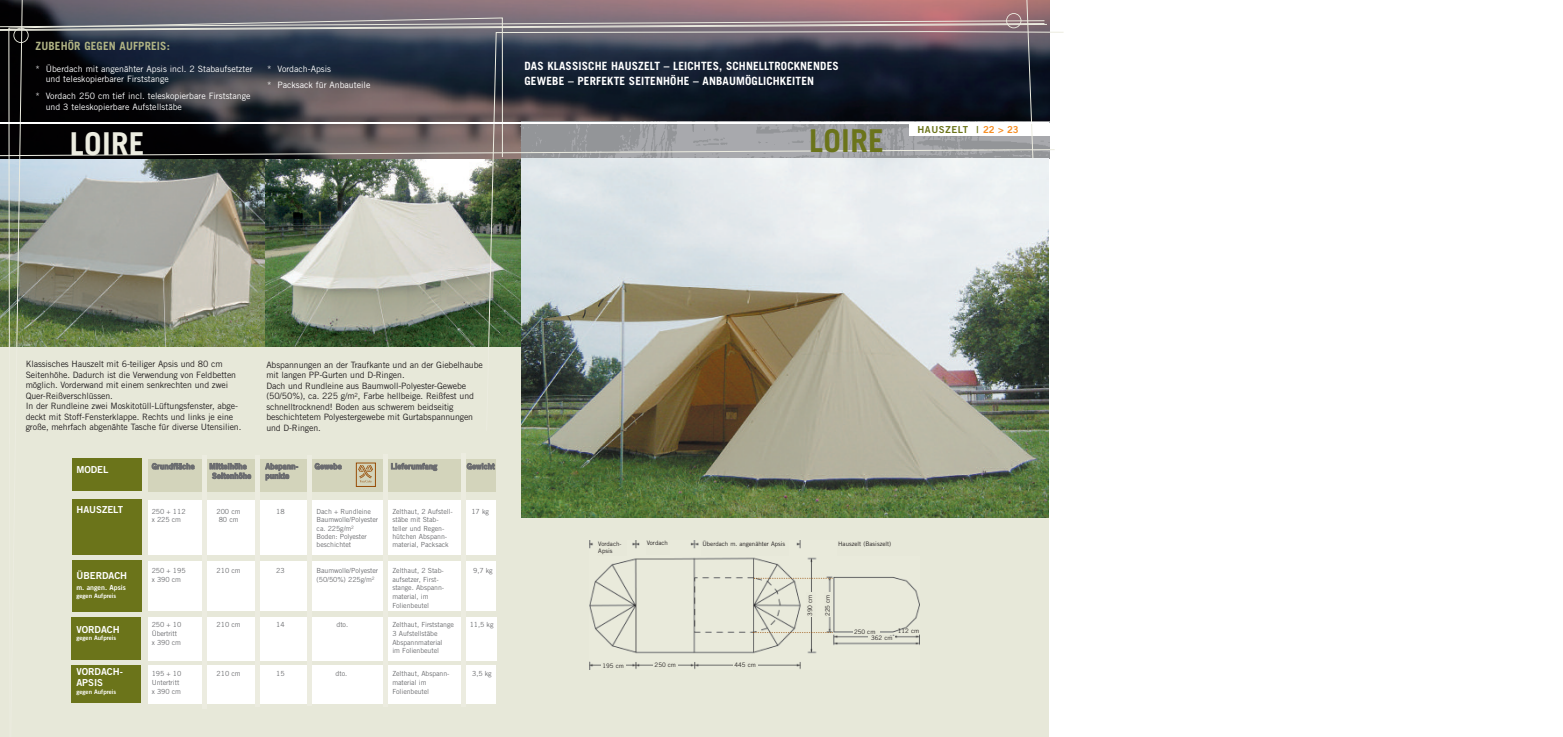
<style>
.page{position:relative;width:1563px;height:737px;background:#fff}
.page>*{position:absolute;margin:0;border:0;box-sizing:border-box;transform-origin:0 0}
.t1{font:700 31.5px "Trade Gothic";letter-spacing:.01em;color:#ecece0}
.t2{font:700 31.5px "Trade Gothic";letter-spacing:.01em;color:#6b741a}
.t3{font:700 11.38px/15.8px "Trade Gothic";letter-spacing:.01em;color:#fff}
.t4{font:700 11.38px "Trade Gothic";letter-spacing:.01em;color:#b0b384}
.t5{font:9.62px/10.5px "Trade Gothic Bold Two";color:#fff}
.t6{font:9.62px "Trade Gothic Bold Two";letter-spacing:.06em;color:#6b741a}
.t7{font:8.75px/10.5px "Trade Gothic";letter-spacing:-.01em;color:#231f20}
.t8{font:8.75px/10.5px "Trade Gothic";color:#fff}
.t9{font:7.88px "Trade Gothic Bold Two";letter-spacing:.005em;color:#6c6d70}
.t10{font:7px/8.8px "Trade Gothic";letter-spacing:-.01em;color:#6c6d70}
.t11{font:7px "Trade Gothic Bold Two";color:#fff}
.t12{font:6.12px/7.4px "Trade Gothic";color:#231f20}
.t13{font:6.12px "Trade Gothic Bold Two";color:#fff}
.s1{color:#f68f26}
</style>
<div class="page">
<img style="left:0;top:0;width:1055px;height:737px">
<img style="left:358px;top:466px;width:16px;height:16px">
<div style="left:356px;top:462px;width:20px;height:25px;border:1px solid #974c05"></div>
<div style="left:447px;top:715px;width:238px;height:5px;background:#e7e8d9"></div>
<div style="left:447px;top:731px;width:238px;height:5px;background:#e7e8d9"></div>
<h2 class="t4" style="left:36px;top:41px;width:136px">ZUBEHÖR GEGEN AUFPREIS:</h2>
<p class="t8" style="left:46px;top:64px;width:208px;text-indent:-10px">* Überdach mit angenähter Apsis incl. 2 Stabaufsetzter und teleskopierbarer Firststange</p>
<p class="t8" style="left:46px;top:92px;width:206px;text-indent:-10px">* Vordach 250 cm tief incl. teleskopierbare Firststange und 3 teleskopierbare Aufstellstäbe</p>
<h1 class="t1" style="left:70px;top:133px;width:76px">LOIRE</h1>
<p class="t8" style="left:267px;top:61px;width:105px;line-height:16.7px">* Vordach-Apsis<br>* Packsack für Anbauteile</p>
<h2 class="t3" style="left:524px;top:59px;width:316px">DAS KLASSISCHE HAUSZELT – LEICHTES, SCHNELLTROCKNENDES<br>GEWEBE – PERFEKTE SEITENHÖHE – ANBAUMÖGLICHKEITEN</h2>
<h1 class="t2" style="left:809px;top:129px;width:76px">LOIRE</h1>
<p class="t6" style="left:917px;top:126px;width:103px">HAUSZELT | <span class="s1">22 &gt; 23</span></p>
<p class="t7" style="left:26px;top:360px;width:217px">Klassisches Hauszelt mit 6-teiliger Apsis und 80 cm Seitenhöhe. Dadurch ist die Verwendung von Feldbetten möglich. Vorderwand mit einem senkrechten und zwei Quer-Reißverschlüssen.<br>In der Rundleine zwei Moskitotüll-Lüftungsfenster, abge&shy;deckt mit Stoff-Fensterklappe. Rechts und links je eine große, mehrfach abgenähte Tasche für diverse Utensilien.</p>
<p class="t7" style="left:266px;top:360px;width:218px">Abspannungen an der Traufkante und an der Giebelhaube mit langen PP-Gurten und D-Ringen.<br>Dach und Rundleine aus Baumwoll-Polyester-Gewebe (50/50%), ca. 225 g/m<sup>2</sup>, Farbe hellbeige. Reißfest und schnelltrocknend! Boden aus schwerem beidseitig beschichtetem Polyestergewebe mit Gurtabspannungen und D-Ringen.</p>
<p class="t5" style="left:76px;top:465px;width:34px">MODEL</p>
<p class="t5" style="left:76px;top:505px;width:48px">HAUSZELT</p>
<p class="t5" style="left:76px;top:571px;width:52px">ÜBERDACH</p>
<p class="t11" style="left:76px;top:584px;width:51px">m. angen. Apsis</p>
<p class="t13" style="left:76px;top:593px;width:41px">gegen Aufpreis</p>
<p class="t5" style="left:76px;top:624px;width:45px">VORDACH</p>
<p class="t13" style="left:76px;top:636px;width:41px">gegen Aufpreis</p>
<p class="t5" style="left:76px;top:667px;width:48px">VORDACH-<br>APSIS</p>
<p class="t13" style="left:76px;top:689px;width:41px">gegen Aufpreis</p>
<p class="t9" style="left:152px;top:463px;width:44px">Grundfläche</p>
<p class="t9" style="left:209px;top:463px;width:39px">Mittelhöhe</p>
<p class="t9" style="left:265px;top:463px;width:34px">Abspann-</p>
<p class="t9" style="left:315px;top:463px;width:28px">Gewebe</p>
<p class="t9" style="left:391px;top:463px;width:48px">Lieferumfang</p>
<p class="t9" style="left:467px;top:463px;width:29px">Gewicht</p>
<p class="t9" style="left:212px;top:473px;width:41px">Seitenhöhe</p>
<p class="t9" style="left:265px;top:473px;width:25px">punkte</p>
<p class="t10" style="left:152px;top:507px;width:35px">250 + 112</p>
<p class="t10" style="left:217px;top:507px;width:26px">200 cm</p>
<p class="t10" style="left:276px;top:507px;width:10px">18</p>
<p class="t10" style="left:317px;top:507px;width:56px">Dach + Rundleine</p>
<p class="t10" style="left:392px;top:507px;width:62px">Zelthaut, 2 Aufstell-</p>
<p class="t10" style="left:471px;top:507px;width:19px">17 kg</p>
<p class="t10" style="left:152px;top:516px;width:31px">x 225 cm</p>
<p class="t10" style="left:219px;top:516px;width:21px">80 cm</p>
<p class="t10" style="left:317px;top:516px;width:63px">Baumwolle/Polyester</p>
<p class="t10" style="left:392px;top:516px;width:48px">stäbe mit Stab-</p>
<p class="t10" style="left:317px;top:524px;width:39px">ca. 225g/m<sup>2</sup></p>
<p class="t10" style="left:392px;top:524px;width:53px">teller und Regen-</p>
<p class="t10" style="left:317px;top:533px;width:52px">Boden: Polyester</p>
<p class="t10" style="left:392px;top:533px;width:56px">hütchen Abspann-</p>
<p class="t10" style="left:317px;top:541px;width:36px">beschichtet</p>
<p class="t10" style="left:392px;top:541px;width:58px">material, Packsack</p>
<p class="t10" style="left:152px;top:566px;width:35px">250 + 195</p>
<p class="t10" style="left:217px;top:566px;width:26px">210 cm</p>
<p class="t10" style="left:276px;top:566px;width:10px">23</p>
<p class="t10" style="left:317px;top:566px;width:63px">Baumwolle/Polyester</p>
<p class="t10" style="left:392px;top:566px;width:53px">Zelthaut, 2 Stab-</p>
<p class="t10" style="left:473px;top:566px;width:21px">9,7 kg</p>
<p class="t10" style="left:152px;top:575px;width:31px">x 390 cm</p>
<p class="t10" style="left:317px;top:575px;width:59px">(50/50%) 225g/m<sup>2</sup></p>
<p class="t10" style="left:392px;top:575px;width:53px">aufsetzer, First&shy;stange. Abspann&shy;material, im<br>Folienbeutel</p>
<p class="t10" style="left:152px;top:621px;width:31px">250 + 10</p>
<p class="t10" style="left:217px;top:621px;width:26px">210 cm</p>
<p class="t10" style="left:276px;top:621px;width:10px">14</p>
<p class="t10" style="left:336px;top:621px;width:13px">dto.</p>
<p class="t10" style="left:392px;top:621px;width:63px">Zelthaut, Firststange</p>
<p class="t10" style="left:470px;top:621px;width:25px">11,5 kg</p>
<p class="t10" style="left:152px;top:629px;width:27px">Übertritt</p>
<p class="t10" style="left:392px;top:629px;width:47px">3 Aufstellstäbe</p>
<p class="t10" style="left:152px;top:638px;width:31px">x 390 cm</p>
<p class="t10" style="left:392px;top:638px;width:52px">Abspannmaterial im Folienbeutel</p>
<p class="t10" style="left:152px;top:670px;width:31px">195 + 10</p>
<p class="t10" style="left:217px;top:670px;width:26px">210 cm</p>
<p class="t10" style="left:276px;top:670px;width:10px">15</p>
<p class="t10" style="left:336px;top:670px;width:13px">dto.</p>
<p class="t10" style="left:392px;top:670px;width:59px">Zelthaut, Abspann-</p>
<p class="t10" style="left:472px;top:670px;width:21px">3,5 kg</p>
<p class="t10" style="left:152px;top:678px;width:29px">Untertritt</p>
<p class="t10" style="left:392px;top:678px;width:36px">material im</p>
<p class="t10" style="left:152px;top:687px;width:31px">x 390 cm</p>
<p class="t10" style="left:392px;top:687px;width:38px">Folienbeutel</p>
<p class="t12" style="left:598px;top:540px;width:25px">Vordach-<br>Apsis</p>
<p class="t12" style="left:647px;top:539px;width:23px">Vordach</p>
<p class="t12" style="left:702px;top:540px;width:84px">Überdach m. angenähter Apsis</p>
<p class="t12" style="left:838px;top:540px;width:55px">Hauszelt (Basiszelt)</p>
<p class="t12" style="left:602px;top:662px;width:23px">195 cm</p>
<p class="t12" style="left:654px;top:662px;width:23px">250 cm</p>
<p class="t12" style="left:734px;top:661px;width:23px">445 cm</p>
<p class="t12" style="left:807px;top:616px;width:23px;rotate:-90deg">390 cm</p>
<p class="t12" style="left:824px;top:616px;width:23px;rotate:-90deg">225 cm</p>
<p class="t12" style="left:871px;top:629px;width:23px;line-height:5.7px;text-indent:-17px">250 cm<br>362 cm</p>
<p class="t12" style="left:898px;top:628px;width:23px">112 cm</p>
</div>
